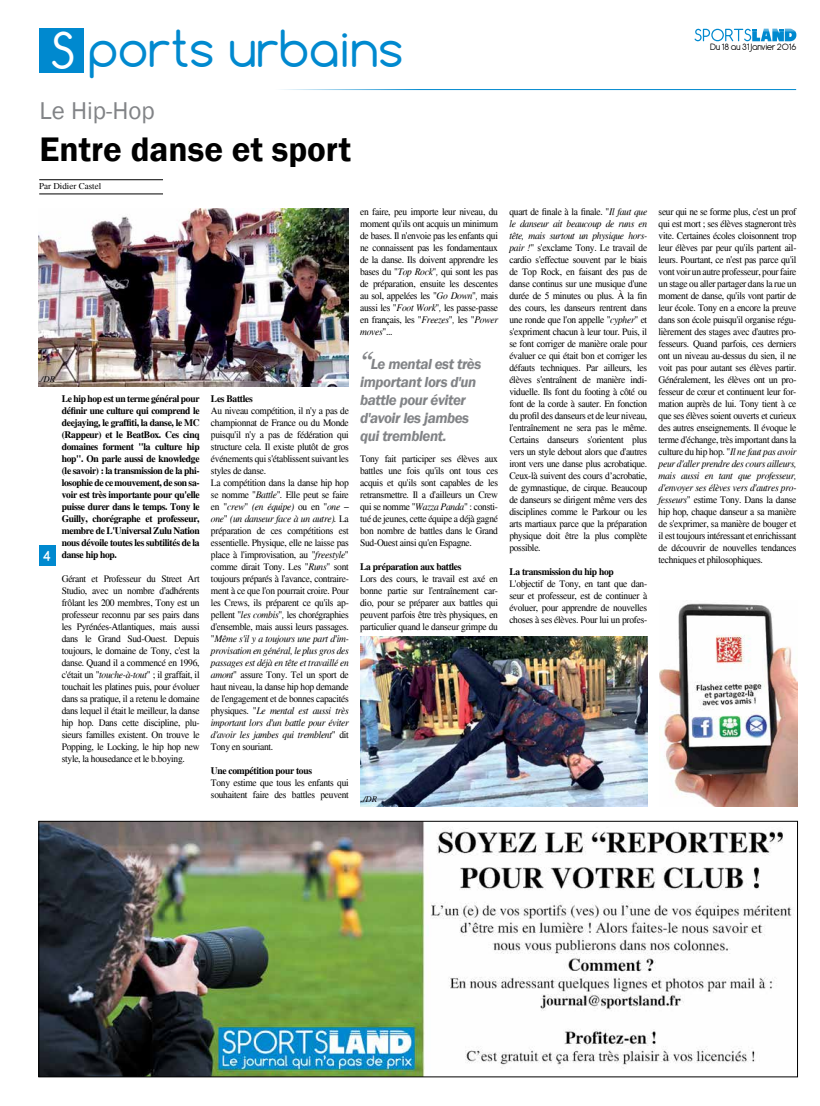
<style>
.page{position:relative;width:820px;height:1106px;background:#fff}
.page>*{position:absolute;margin:0;border:0;box-sizing:border-box;transform-origin:0 0}
.t1{font:48px "Comfortaa";color:#0089cf}
.t2{font:600 35px "Franklin Gothic";color:#000}
.t3{font:25px "Franklin Gothic";color:#828487}
.t4{font:italic 600 15px/18px "Franklin Gothic";letter-spacing:-.03em;color:#828487}
.t5{font:700 13px "Comfortaa";color:#fff}
.t6{font:10px/12px "Times";letter-spacing:-.03em;color:#000;text-align:justify;scale:.95 1}
.t7{font:700 10px/12px "Times";letter-spacing:-.03em;color:#000;text-align:justify;scale:.95 1}
.t8{font:10px "Antipasto";letter-spacing:-.025em;color:#000}
.t9{font:9px "Times";color:#000}
.t10{font:italic 8.7px "Times";color:#000}
.s1{color:#fff}
.s2{font-style:italic}
.s3{font-family:"Georgia";font-weight:400;font-size:30px}
</style>
<div class="page">
<div style="left:39px;top:545px;width:16px;height:20px;background:#0089cf"></div>
<hr style="left:39px;top:179px;width:124px;height:1px;background:#000">
<hr style="left:39px;top:194px;width:124px;height:1px;background:#000">
<svg style="left:694px;top:29px;width:102px;height:12px"></svg>
<div style="left:39px;top:28px;width:45px;height:45px;background:#0089cf"></div>
<hr style="left:227px;top:89px;width:568px;height:1px;background:#0089cf">
<img style="left:659px;top:603px;width:137px;height:203px">
<img style="left:39px;top:208px;width:310px;height:178px">
<img style="left:361px;top:636px;width:286px;height:170px">
<img style="left:41px;top:823px;width:751px;height:252px">
<div style="left:39px;top:821px;width:758px;height:256px;border:1px solid #000"></div>
<h1 class="t1" style="left:50px;top:18px;width:354px"><span class="s1">s</span> ports urbains</h1>
<h3 class="t3" style="left:39px;top:95px;width:117px">Le Hip-Hop</h3>
<h2 class="t2" style="left:39px;top:128px;width:313px">Entre danse et sport</h2>
<p class="t9" style="left:39px;top:181px;width:63px">Par Didier Castel</p>
<p class="t10" style="left:39px;top:374px;width:18px">./DR</p>
<h3 class="t5" style="left:43px;top:547px;width:10px">4</h3>
<p class="t7" style="left:62px;top:392px;width:147px">Le hip hop est un terme général pour définir une culture qui comprend le deejaying, le graffiti, la danse, le MC (Rappeur) et le BeatBox. Ces cinq domaines forment "la culture hip hop". On parle aussi de knowledge (le savoir) : la transmission de la phi&shy;losophie de ce mouvement, de son sa&shy;voir est très importante pour qu'elle puisse durer dans le temps. Tony le Guilly, chorégraphe et professeur, membre de L'Universal Zulu Nation nous dévoile toutes les subtilités de la danse hip hop.</p>
<p class="t6" style="left:62px;top:572px;width:147px">Gérant et Professeur du Street Art Studio, avec un nombre d'adhérents frôlant les 200 membres, Tony est un professeur reconnu par ses pairs dans les Pyrénées-Atlantiques, mais aussi dans le Grand Sud-Ouest. Depuis toujours, le domaine de Tony, c'est la danse. Quand il a commencé en 1996, c'était un "<span class="s2">touche-à-tout</span>" ; il graffait, il touchait les platines puis, pour évoluer dans sa pratique, il a retenu le domaine dans lequel il était le meilleur, la danse hip hop. Dans cette discipline, plu&shy;sieurs familles existent. On trouve le Popping, le Locking, le hip hop new style, la housedance et le b.boying.</p>
<p class="t7" style="left:211px;top:392px;width:45px">Les Battles</p>
<p class="t6" style="left:211px;top:404px;width:147px;text-align:left">Au niveau compétition, il n'y a pas de championnat de France ou du Monde puisqu'il n'y a pas de fédération qui structure cela. Il existe plutôt de gros événements qui s'établissent suivant les styles de danse.<br>La compétition dans la danse hip hop se nomme "<span class="s2">Battle</span>"<span class="s2">.</span> Elle peut se faire en "<span class="s2">crew</span>" <span class="s2">(en équipe)</span> ou en "<span class="s2">one – one</span>" <span class="s2">(un danseur face à un autre).</span> La préparation de ces compétitions est essentielle. Physique, elle ne laisse pas place à l'improvisation, au "<span class="s2">freestyle</span>" comme dirait Tony. Les "<span class="s2">Runs</span>" sont toujours préparés à l'avance, contraire&shy;ment à ce que l'on pourrait croire. Pour les Crews, ils préparent ce qu'ils ap&shy;pellent "<span class="s2">les combis</span>"<span class="s2">,</span> les chorégraphies d'ensemble, mais aussi leurs passages. "<span class="s2">Même s'il y a toujours une part d'im&shy;provisation en général, le plus gros des passages est déjà en tête et travaillé en amont</span>" assure Tony. Tel un sport de haut niveau, la danse hip hop demande de l'engagement et de bonnes capacités physiques. "<span class="s2">Le mental est aussi très important lors d'un battle pour éviter d'avoir les jambes qui tremblent</span>" dit Tony en souriant.</p>
<p class="t7" style="left:211px;top:764px;width:108px">Une compétition pour tous</p>
<p class="t6" style="left:211px;top:776px;width:147px">Tony estime que tous les enfants qui souhaitent faire des battles peuvent</p>
<p class="t6" style="left:360px;top:206px;width:147px">en faire, peu importe leur niveau, du moment qu'ils ont acquis un minimum de bases. Il n'envoie pas les enfants qui ne connaissent pas les fondamentaux de la danse. Ils doivent apprendre les bases du "<span class="s2">Top Rock</span>"<span class="s2">,</span> qui sont les pas de préparation, ensuite les descentes au sol, appelées les "<span class="s2">Go Down</span>"<span class="s2">,</span> mais aussi les "<span class="s2">Foot Work</span>"<span class="s2">,</span> les passe-passe en français, les "<span class="s2">Freezes</span>"<span class="s2">,</span> les "<span class="s2">Power moves</span>"...</p>
<h3 class="t4" style="left:360px;top:355px;width:123px"><span class="s3">‘‘</span>Le mental est très important lors d'un battle pour éviter d'avoir les jambes qui tremblent.</h3>
<p class="t6" style="left:360px;top:452px;width:147px">Tony fait participer ses élèves aux battles une fois qu'ils ont tous ces acquis et qu'ils sont capables de les retransmettre. Il a d'ailleurs un Crew qui se nomme "<span class="s2">Wazza Panda</span>" : consti&shy;tué de jeunes, cette équipe a déjà gagné bon nombre de battles dans le Grand Sud-Ouest ainsi qu'en Espagne.</p>
<p class="t7" style="left:360px;top:560px;width:108px">La préparation aux battles</p>
<p class="t6" style="left:360px;top:572px;width:147px">Lors des cours, le travail est axé en bonne partie sur l'entraînement car&shy;dio, pour se préparer aux battles qui peuvent parfois être très physiques, en particulier quand le danseur grimpe du</p>
<p class="t10" style="left:361px;top:794px;width:18px">./DR</p>
<p class="t8" style="left:709px;top:41px;width:88px">Du 18 au 31 Janvier 2016</p>
<p class="t6" style="left:509px;top:206px;width:147px">quart de finale à la finale. "<span class="s2">Il faut que le danseur ait beaucoup de runs en tête, mais surtout un physique hors&shy;pair !</span>" s'exclame Tony. Le travail de cardio s'effectue souvent par le biais de Top Rock, en faisant des pas de danse continus sur une musique d'une durée de 5 minutes ou plus. À la fin des cours, les danseurs rentrent dans une ronde que l'on appelle "<span class="s2">cypher</span>" et s'expriment chacun à leur tour. Puis, il se font corriger de manière orale pour évaluer ce qui était bon et corriger les défauts techniques. Par ailleurs, les élèves s'entraînent de manière indi&shy;viduelle. Ils font du footing à côté ou font de la corde à sauter. En fonction du profil des danseurs et de leur niveau, l'entraînement ne sera pas le même.<br>Certains danseurs s'orientent plus vers un style debout alors que d'autres iront vers une danse plus acrobatique.<br>Ceux-là suivent des cours d’acrobatie, de gymnastique, de cirque. Beaucoup de danseurs se dirigent même vers des disciplines comme le Parkour ou les arts martiaux parce que la préparation physique doit être la plus complète possible.</p>
<p class="t7" style="left:509px;top:566px;width:111px">La transmission du hip hop</p>
<p class="t6" style="left:509px;top:578px;width:147px">L'objectif de Tony, en tant que dan&shy;seur et professeur, est de continuer à évoluer, pour apprendre de nouvelles choses à ses élèves. Pour lui un profes-</p>
<p class="t6" style="left:658px;top:206px;width:147px">seur qui ne se forme plus, c'est un prof qui est mort ; ses élèves stagneront très vite. Certaines écoles cloisonnent trop leur élèves par peur qu'ils partent ail&shy;leurs. Pourtant, ce n'est pas parce qu'il vont voir un autre professeur, pour faire un stage ou aller partager dans la rue un moment de danse, qu'ils vont partir de leur école. Tony en a encore la preuve dans son école puisqu'il organise régu&shy;lièrement des stages avec d'autres pro&shy;fesseurs. Quand parfois, ces derniers ont un niveau au-dessus du sien, il ne voit pas pour autant ses élèves partir.<br>Généralement, les élèves ont un pro&shy;fesseur de cœur et continuent leur for&shy;mation auprès de lui. Tony tient à ce que ses élèves soient ouverts et curieux des autres enseignements. Il évoque le terme d'échange, très important dans la culture du hip hop. "<span class="s2">Il ne faut pas avoir peur d'aller prendre des cours ailleurs, mais aussi en tant que professeur, d'envoyer ses élèves vers d'autres pro&shy;fesseurs</span>" estime Tony. Dans la danse hip hop, chaque danseur a sa manière de s'exprimer, sa manière de bouger et il est toujours intéressant et enrichissant de découvrir de nouvelles tendances techniques et philosophiques.</p>
</div>
